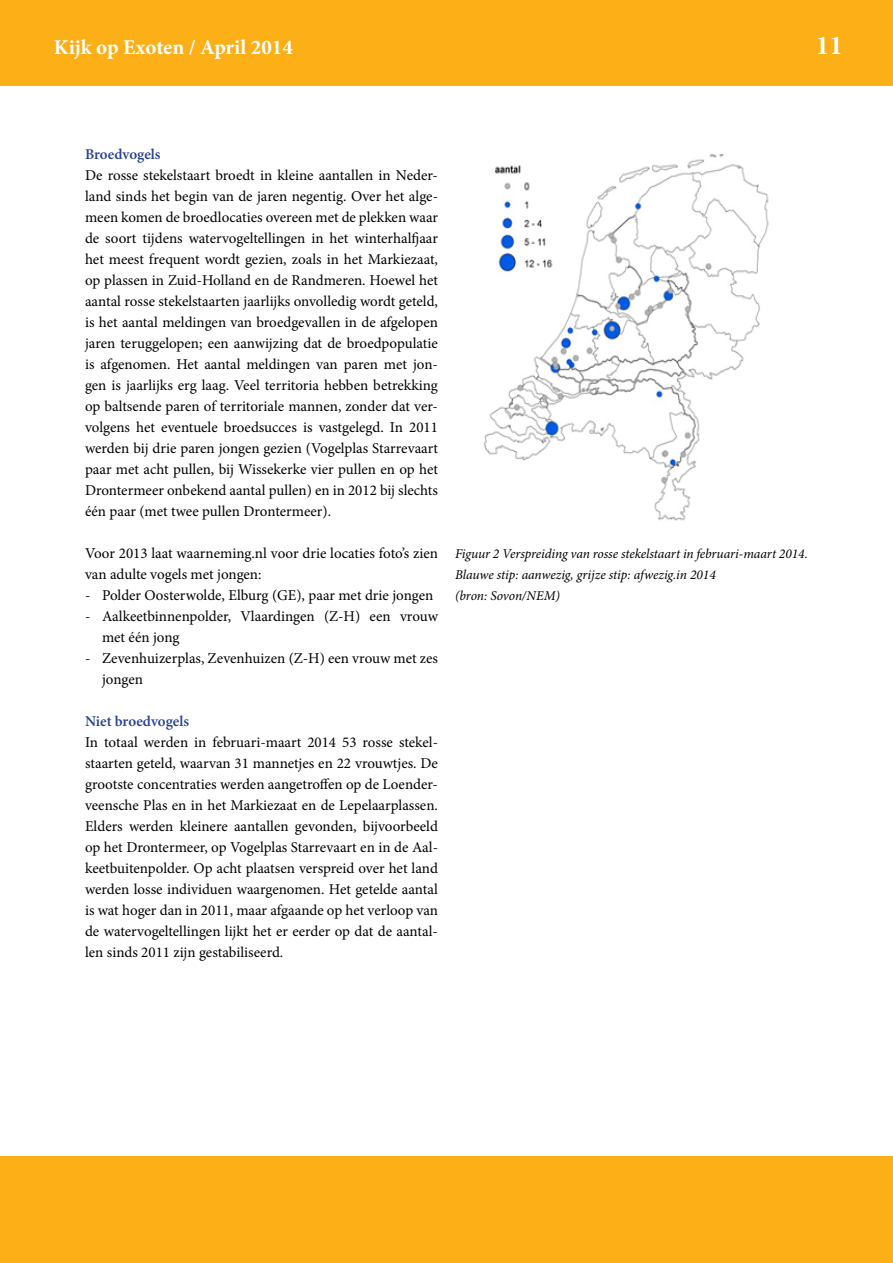
<style>
.page{position:relative;width:893px;height:1263px;background:#fff}
.page>*{position:absolute;margin:0;border:0;box-sizing:border-box;transform-origin:0 0}
.t1{font:700 27px "Minion Pro";color:#fff}
.t2{font:700 21px "Minion Pro";letter-spacing:-.005em;color:#fff}
.t3{font:15px/21px "Minion Pro";color:#000}
.t4{font:600 15px "Minion Pro";color:#25408f}
.t5{font:italic 13.5px/21px "Minion Pro";letter-spacing:-.01em;color:#000}
</style>
<div class="page">
<hr style="left:0;top:0;width:1px;height:85px;background:#fcaf17">
<div style="left:0;top:1157px;width:893px;height:106px;background:#fcaf17"></div>
<div style="left:1px;top:0;width:892px;height:85px;background:#fcaf17"></div>
<img style="left:483px;top:153px;width:286px;height:368px">
<h2 class="t2" style="left:54px;top:32px;width:240px">Kijk op Exoten / April 2014</h2>
<h1 class="t1" style="left:816px;top:26px;width:28px">11</h1>
<p class="t4" style="left:85px;top:144px;width:77px">Broedvogels</p>
<p class="t3" style="left:85px;top:165px;width:354px;text-align:justify">De rosse stekelstaart broedt in kleine aantallen in Neder&shy;land sinds het begin van de jaren negentig. Over het alge&shy;meen komen de broedlocaties overeen met de plekken waar de soort tijdens watervogeltellingen in het winterhalfjaar het meest frequent wordt gezien, zoals in het Markiezaat, op plassen in Zuid-Holland en de Randmeren. Hoewel het aantal rosse stekelstaarten jaarlijks onvolledig wordt geteld, is het aantal meldingen van broedgevallen in de afgelopen jaren teruggelopen; een aanwijzing dat de broedpopulatie is afgenomen. Het aantal meldingen van paren met jon&shy;gen is jaarlijks erg laag. Veel territoria hebben betrekking op baltsende paren of territoriale mannen, zonder dat ver&shy;volgens het eventuele broedsucces is vastgelegd. In 2011 werden bij drie paren jongen gezien (Vogelplas Starrevaart paar met acht pullen, bij Wissekerke vier pullen en op het Drontermeer onbekend aantal pullen) en in 2012 bij slechts één paar (met twee pullen Drontermeer).</p>
<p class="t3" style="left:85px;top:543px;width:354px">Voor 2013 laat waarneming.nl voor drie locaties foto’s zien van adulte vogels met jongen:</p>
<p class="t3" style="left:85px;top:585px;width:350px">- Polder Oosterwolde, Elburg (GE), paar met drie jongen</p>
<p class="t3" style="left:102px;top:606px;width:337px;text-indent:-17px">- Aalkeetbinnenpolder, Vlaardingen (Z-H) een vrouw met één jong</p>
<p class="t3" style="left:102px;top:648px;width:337px;text-indent:-17px">- Zevenhuizerplas, Zevenhuizen (Z-H) een vrouw met zes jongen</p>
<p class="t4" style="left:85px;top:711px;width:106px">Niet broedvogels</p>
<p class="t3" style="left:85px;top:732px;width:354px;text-align:justify">In totaal werden in februari-maart 2014 53 rosse stekel&shy;staarten geteld, waarvan 31 mannetjes en 22 vrouwtjes. De grootste concentraties werden aangetroffen op de Loender&shy;veensche Plas en in het Markiezaat en de Lepelaarplassen.<br>Elders werden kleinere aantallen gevonden, bijvoorbeeld op het Drontermeer, op Vogelplas Starrevaart en in de Aal&shy;keetbuitenpolder. Op acht plaatsen verspreid over het land werden losse individuen waargenomen. Het getelde aantal is wat hoger dan in 2011, maar afgaande op het verloop van de watervogeltellingen lijkt het er eerder op dat de aantal&shy;len sinds 2011 zijn gestabiliseerd.</p>
<p class="t5" style="left:455px;top:543px;width:354px">Figuur 2 Verspreiding van rosse stekelstaart in februari-maart 2014.<br>Blauwe stip: aanwezig, grijze stip: afwezig.in 2014<br>(bron: Sovon/NEM)</p>
</div>
